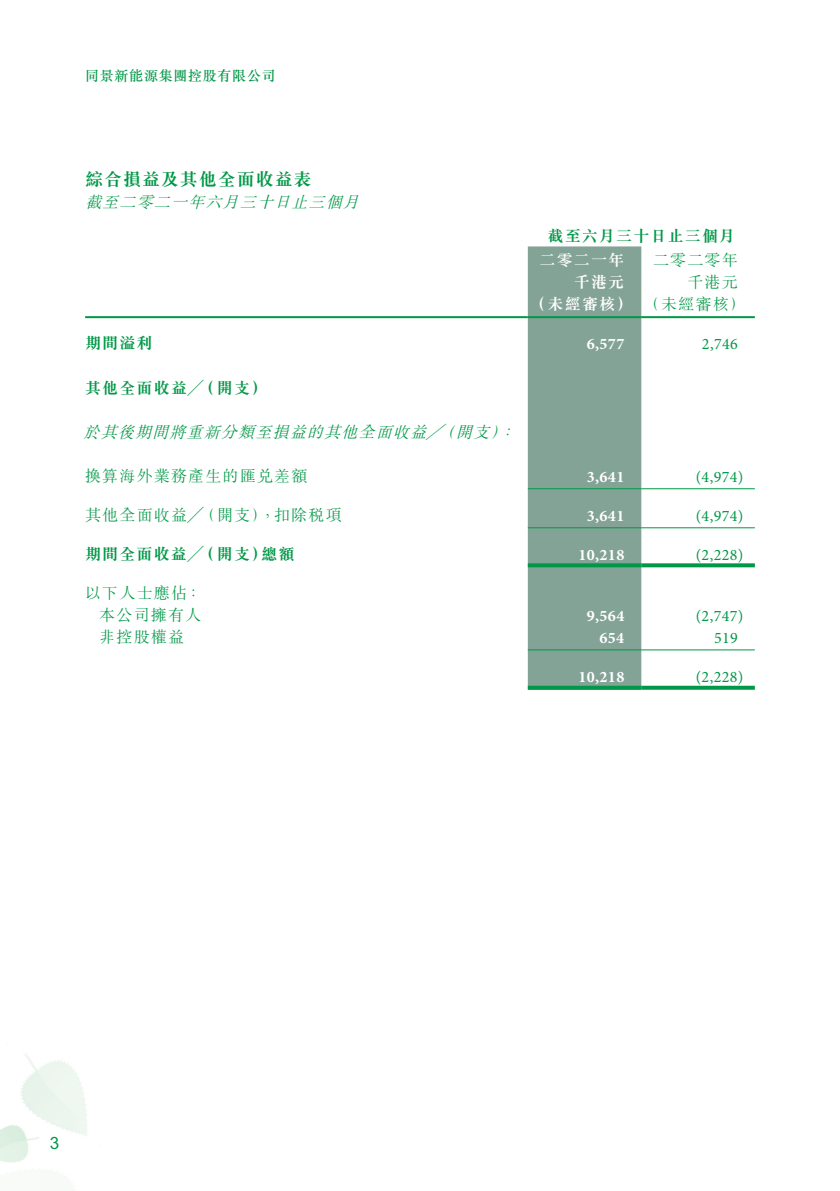
<style>
.page{position:relative;width:840px;height:1191px;background:#fff}
.page>*{position:absolute;margin:0;border:0;box-sizing:border-box;transform-origin:0 0}
.t1{font:700 18px "M Sung HK";letter-spacing:.05em;color:#009847}
.t2{font:700 17px "M Hei HK";color:#009847}
.t3{font:300 16px/22px "M Sung HK";letter-spacing:.075em;color:#009847}
.t4{font:16px "Minion Pro";letter-spacing:.025em;color:#009847}
.t5{font:italic 300 16px "M Sung HK";color:#009847}
.t6{font:700 16px "M Sung HK";letter-spacing:.07em;color:#009847}
.t7{font:700 16px "Minion Pro";letter-spacing:.02em;color:#fff}
.t8{font:700 16px "M Sung HK";letter-spacing:.07em;color:#fff}
.t9{font:500 14px "M Sung HK";letter-spacing:.05em;color:#009847}
.s1{font-weight:700;color:#fff}
</style>
<div class="page">
<img style="left:0;top:246px;width:755px;height:917px">
<div style="left:527px;top:246px;width:114px;height:439px;background:#84a397"></div>
<hr style="left:85px;top:316px;width:442px;height:2px;background:#009847">
<hr style="left:527px;top:316px;width:114px;height:2px;background:#009847">
<hr style="left:641px;top:316px;width:113px;height:2px;background:#009847">
<hr style="left:527px;top:488px;width:114px;height:1px;background:#009847">
<hr style="left:641px;top:488px;width:113px;height:1px;background:#009847">
<hr style="left:527px;top:527px;width:114px;height:1px;background:#009847">
<hr style="left:641px;top:527px;width:113px;height:1px;background:#009847">
<svg style="left:527px;top:563px;width:114px;height:4px"></svg>
<svg style="left:641px;top:563px;width:113px;height:4px"></svg>
<hr style="left:527px;top:649px;width:114px;height:1px;background:#009847">
<hr style="left:641px;top:649px;width:113px;height:1px;background:#009847">
<svg style="left:527px;top:685px;width:114px;height:4px"></svg>
<svg style="left:641px;top:685px;width:113px;height:4px"></svg>
<p class="t9" style="left:85px;top:66px;width:192px">同景新能源集團控股有限公司</p>
<p class="t1" style="left:85px;top:170px;width:228px">綜合損益及其他全面收益表</p>
<p class="t5" style="left:85px;top:191px;width:281px">截至二零二一年六月三十日止三個月</p>
<p class="t6" style="left:547px;top:228px;width:189px">截至六月三十日止三個月</p>
<p class="t8" style="left:539px;top:252px;width:86px">二零二一年</p>
<p class="t3" style="left:652px;top:248px;width:86px">二零二零年</p>
<p class="t8" style="left:573px;top:274px;width:52px">千港元</p>
<p class="t3" style="left:529px;top:270px;width:217px;text-indent:158px">千港元<span class="s1">（未經審核）</span> （未經審核）</p>
<p class="t6" style="left:85px;top:335px;width:69px">期間溢利</p>
<p class="t7" style="left:586px;top:333px;width:39px">6,577</p>
<p class="t4" style="left:701px;top:334px;width:37px">2,746</p>
<p class="t6" style="left:85px;top:379px;width:183px">其他全面收益╱（開支）</p>
<p class="t5" style="left:83px;top:420px;width:438px">於其後期間將重新分類至損益的其他全面收益╱（開支）：</p>
<p class="t3" style="left:85px;top:463px;width:224px">換算海外業務產生的匯兌差額</p>
<p class="t7" style="left:586px;top:465px;width:39px">3,641</p>
<p class="t4" style="left:695px;top:466px;width:49px">(4,974)</p>
<p class="t3" style="left:85px;top:503px;width:258px">其他全面收益╱（開支），扣除稅項</p>
<p class="t7" style="left:586px;top:504px;width:39px">3,641</p>
<p class="t4" style="left:695px;top:505px;width:49px">(4,974)</p>
<p class="t6" style="left:85px;top:545px;width:211px">期間全面收益╱（開支）總額</p>
<p class="t7" style="left:578px;top:543px;width:47px">10,218</p>
<p class="t4" style="left:695px;top:544px;width:49px">(2,228)</p>
<p class="t3" style="left:85px;top:581px;width:118px;text-align:right">以下人士應佔：本公司擁有人</p>
<p class="t7" style="left:586px;top:604px;width:39px">9,564</p>
<p class="t4" style="left:695px;top:605px;width:49px">(2,747)</p>
<p class="t3" style="left:99px;top:625px;width:86px">非控股權益</p>
<p class="t7" style="left:599px;top:626px;width:26px">654</p>
<p class="t4" style="left:713px;top:627px;width:25px">519</p>
<p class="t7" style="left:578px;top:665px;width:47px">10,218</p>
<p class="t4" style="left:695px;top:666px;width:49px">(2,228)</p>
<p class="t2" style="left:50px;top:1130px;width:11px">3</p>
</div>
